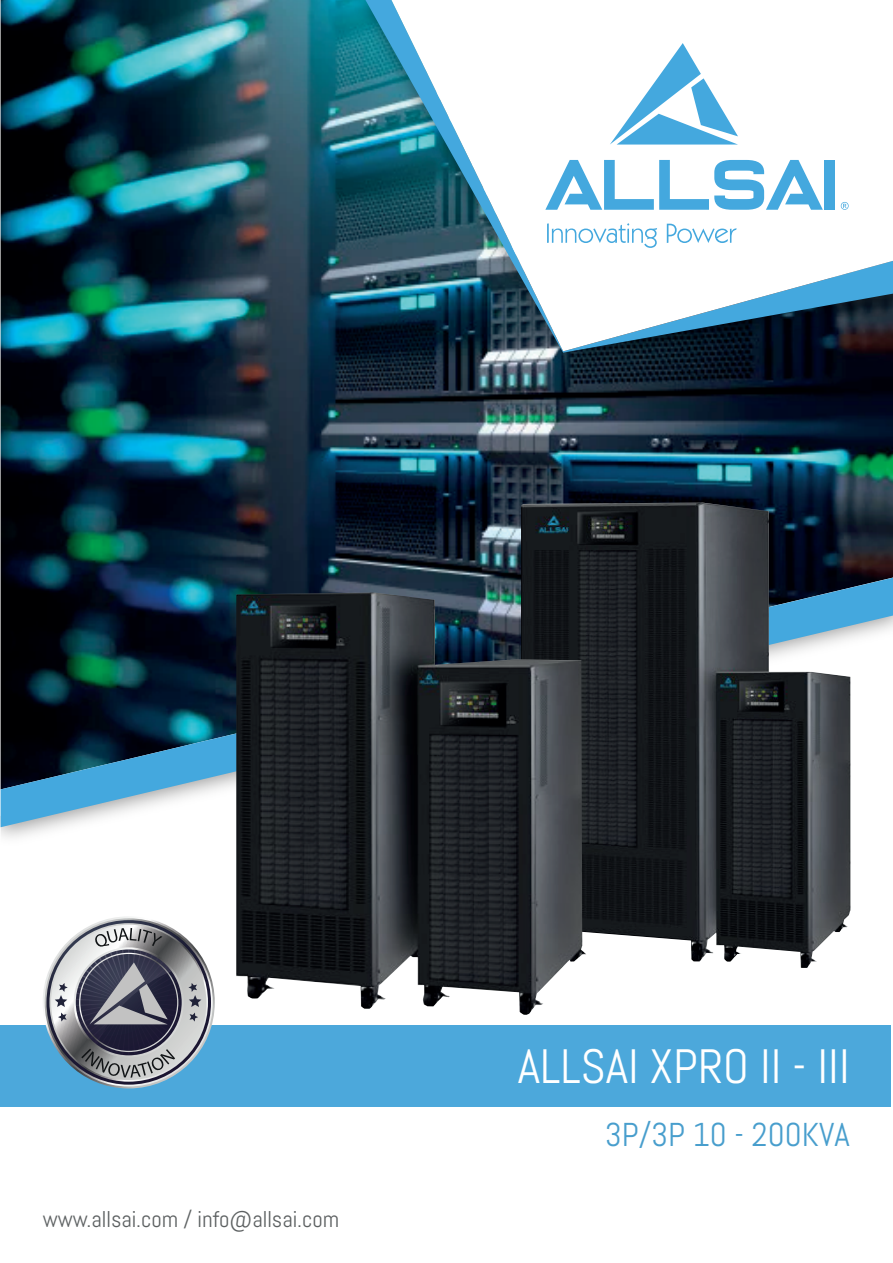
<style>
.page{position:relative;width:893px;height:1263px;background:#fff}
.page>*{position:absolute;margin:0;border:0;box-sizing:border-box;transform-origin:0 0}
.t1{font:48.15px "Abel Pro";color:#fff}
.t2{font:33px "Abel Pro";color:#489ecd}
.t3{font:22.8px "Abel Pro";color:#5d6162}
</style>
<div class="page">
<img style="left:1px;top:0;width:892px;height:578px">
<img style="left:344px;top:0;width:549px;height:378px">
<img style="left:365px;top:0;width:528px;height:353px">
<svg style="left:391px;top:0;width:502px;height:351px"></svg>
<svg style="left:545px;top:160px;width:278px;height:50px"></svg>
<div style="left:825px;top:160px;width:10px;height:50px;background:#44a8de"></div>
<svg style="left:610px;top:43px;width:128px;height:102px"></svg>
<svg style="left:841px;top:202px;width:8px;height:8px"></svg>
<hr style="left:547px;top:223px;width:2px;height:20px;background:#44a8de">
<svg style="left:552px;top:223px;width:105px;height:25px"></svg>
<svg style="left:667px;top:224px;width:70px;height:19px"></svg>
<svg style="left:1px;top:578px;width:892px;height:249px"></svg>
<img style="left:521px;top:502px;width:329px;height:466px">
<img style="left:236px;top:592px;width:350px;height:423px">
<div style="left:1px;top:1026px;width:890px;height:81px;background:#4ca8db"></div>
<svg style="left:43px;top:916px;width:172px;height:172px"></svg>
<svg style="left:45px;top:918px;width:168px;height:168px"></svg>
<svg style="left:46px;top:920px;width:165px;height:165px"></svg>
<svg style="left:49px;top:923px;width:159px;height:159px"></svg>
<svg style="left:51px;top:925px;width:155px;height:155px;background:#c7c8c7"></svg>
<svg style="left:188px;top:983px;width:13px;height:38px"></svg>
<svg style="left:55px;top:983px;width:13px;height:38px"></svg>
<svg style="left:76px;top:928px;width:106px;height:150px;background:#72737d"></svg>
<p class="t3" style="left:43px;top:1204px;width:298px">www.allsai.com / info@allsai.com</p>
<h1 class="t1" style="left:518px;top:1035px;width:333px">ALLSAI XPRO II - III</h1>
<h2 class="t2" style="left:605px;top:1113px;width:247px">3P/3P 10 - 200KVA</h2>
</div>
